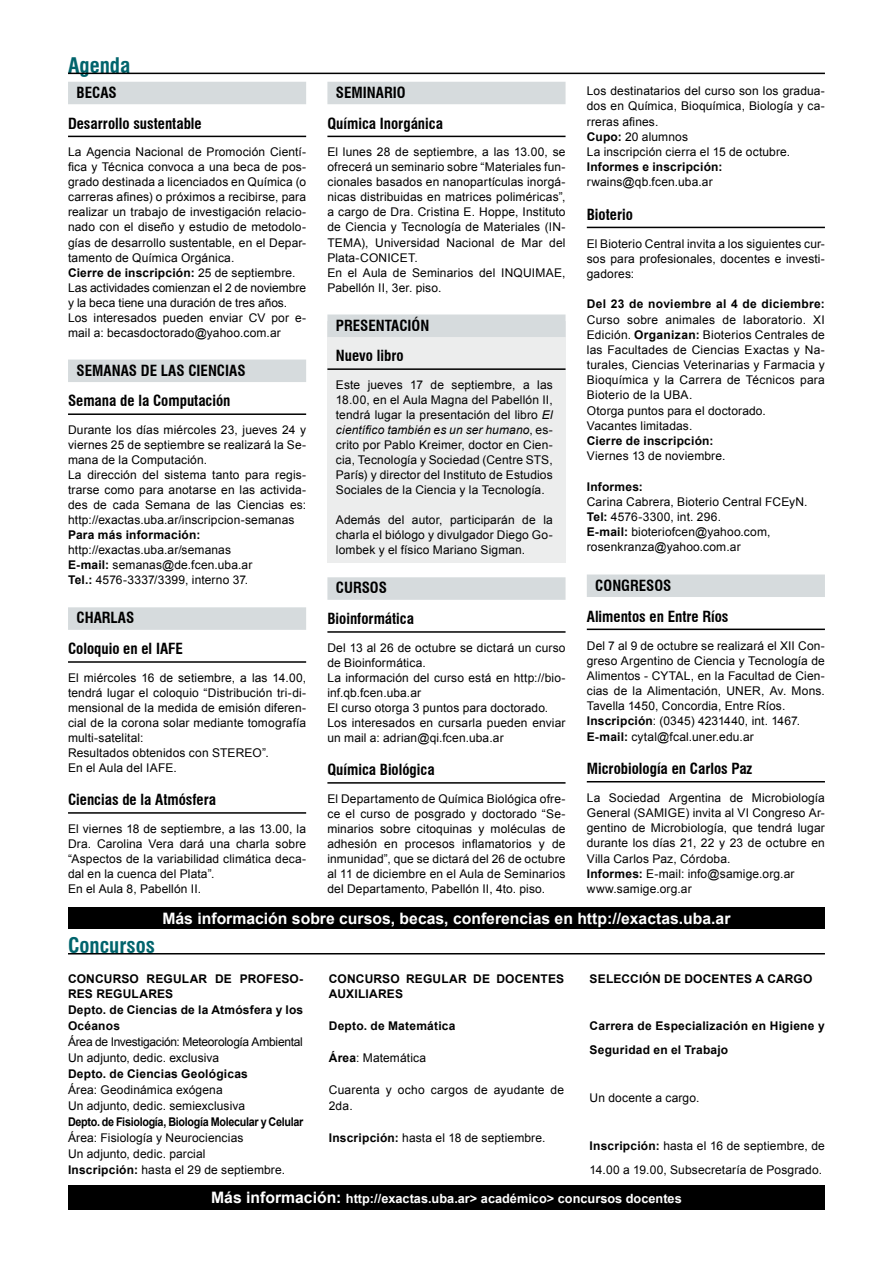
<style>
.page{position:relative;width:893px;height:1263px;background:#fff}
.page>*{position:absolute;margin:0;border:0;box-sizing:border-box;transform-origin:0 0}
.t1{font:700 condensed 21px "Swiss 721 BT";color:#00646c}
.t2{font:700 15.75px "Arial";color:#fff}
.t3{font:700 condensed 15px/30.8px "Swiss 721 BT";color:#000}
.t4{font:700 12.75px "Arial";color:#fff}
.t5{font:12px/15px "Arial";letter-spacing:.01em;color:#000}
.t6{font:700 12px/15.9px "Arial";letter-spacing:.015em;color:#000}
.t7{font:12px/15.9px "Arial";letter-spacing:-.02em;color:#000}
.t8{font:700 12px "Arial";letter-spacing:-.03em;color:#000;scale:.9 1}
.s1{font-weight:700}
.s2{font-style:italic}
.s3{font-size:15.75px}
</style>
<div class="page">
<div style="left:327px;top:322px;width:239px;height:241px;background:#eceded"></div>
<hr style="left:68px;top:73px;width:757px;height:1px;background:#000">
<div style="left:68px;top:907px;width:757px;height:22px;background:#000"></div>
<div style="left:68px;top:1185px;width:757px;height:25px;background:#000"></div>
<hr style="left:68px;top:953px;width:757px;height:1px;background:#000">
<div style="left:68px;top:82px;width:238px;height:22px;background:#d6dbdd"></div>
<hr style="left:68px;top:136px;width:238px;height:1px;background:#000">
<div style="left:68px;top:360px;width:238px;height:22px;background:#d6dbdd"></div>
<hr style="left:68px;top:413px;width:238px;height:2px;background:#000">
<div style="left:68px;top:607px;width:238px;height:23px;background:#d6dbdd"></div>
<hr style="left:68px;top:661px;width:238px;height:2px;background:#000">
<hr style="left:68px;top:812px;width:238px;height:2px;background:#000">
<div style="left:327px;top:82px;width:239px;height:22px;background:#d6dbdd"></div>
<hr style="left:327px;top:136px;width:239px;height:1px;background:#000">
<div style="left:327px;top:314px;width:239px;height:23px;background:#d6dbdd"></div>
<hr style="left:327px;top:368px;width:239px;height:2px;background:#000">
<div style="left:327px;top:577px;width:239px;height:23px;background:#d6dbdd"></div>
<hr style="left:327px;top:631px;width:239px;height:2px;background:#000">
<hr style="left:327px;top:782px;width:239px;height:2px;background:#000">
<hr style="left:587px;top:227px;width:238px;height:1px;background:#000">
<div style="left:587px;top:574px;width:238px;height:23px;background:#d6dbdd"></div>
<hr style="left:587px;top:629px;width:238px;height:1px;background:#000">
<hr style="left:587px;top:781px;width:238px;height:1px;background:#000">
<h1 class="t1" style="left:68px;top:52px;width:64px">Agenda</h1>
<p class="t3" style="left:68px;top:77px;width:135px;text-indent:9px">BECAS<br>Desarrollo sustentable</p>
<p class="t5" style="left:68px;top:145px;width:240px">La Agencia Nacional de Promoción Cientí&shy;fica y Técnica convoca a una beca de pos&shy;grado destinada a licenciados en Química (o carreras afines) o próximos a recibirse, para realizar un trabajo de investigación relacio&shy;nado con el diseño y estudio de metodolo&shy;gías de desarrollo sustentable, en el Depar&shy;tamento de Química Orgánica.<br><span class="s1">Cierre de inscripción:</span> 25 de septiembre.<br>Las actividades comienzan el 2 de noviembre y la beca tiene una duración de tres años.<br>Los interesados pueden enviar CV por e&shy;mail a: becasdoctorado@yahoo.com.ar</p>
<p class="t3" style="left:68px;top:355px;width:179px;text-indent:9px">SEMANAS DE LAS CIENCIAS<br>Semana de la Computación</p>
<p class="t5" style="left:68px;top:423px;width:240px">Durante los días miércoles 23, jueves 24 y viernes 25 de septiembre se realizará la Se&shy;mana de la Computación.<br>La dirección del sistema tanto para regis&shy;trarse como para anotarse en las activida&shy;des de cada Semana de las Ciencias es: http://exactas.uba.ar/inscripcion-semanas</p>
<p class="t6" style="left:68px;top:528px;width:134px">Para más información:</p>
<p class="t5" style="left:68px;top:543px;width:186px">http://exactas.uba.ar/semanas<br><span class="s1">E-mail:</span> semanas@de.fcen.uba.ar<br><span class="s1">Tel.:</span> 4576-3337/3399, interno 37.</p>
<p class="t3" style="left:68px;top:603px;width:116px;text-indent:9px">CHARLAS<br>Coloquio en el IAFE</p>
<p class="t5" style="left:68px;top:670px;width:240px">El miércoles 16 de setiembre, a las 14.00, tendrá lugar el coloquio “Distribución tri-di&shy;mensional de la medida de emisión diferen&shy;cial de la corona solar mediante tomografía multi-satelital:<br>Resultados obtenidos con STEREO”.<br>En el Aula del IAFE.</p>
<p class="t3" style="left:68px;top:784px;width:150px">Ciencias de la Atmósfera</p>
<p class="t5" style="left:68px;top:821px;width:240px">El viernes 18 de septiembre, a las 13.00, la Dra. Carolina Vera dará una charla sobre “Aspectos de la variabilidad climática deca&shy;dal en la cuenca del Plata”.<br>En el Aula 8, Pabellón II.</p>
<p class="t3" style="left:327px;top:77px;width:117px;text-indent:9px">SEMINARIO<br>Química Inorgánica</p>
<p class="t5" style="left:327px;top:145px;width:240px">El lunes 28 de septiembre, a las 13.00, se ofrecerá un seminario sobre “Materiales fun&shy;cionales basados en nanopartículas inorgá&shy;nicas distribuidas en matrices poliméricas”, a cargo de Dra. Cristina E. Hoppe, Instituto de Ciencia y Tecnología de Materiales (IN-TEMA), Universidad Nacional de Mar del Plata-CONICET.<br>En el Aula de Seminarios del INQUIMAE, Pabellón II, 3er. piso.</p>
<p class="t3" style="left:336px;top:310px;width:17px">Presentaci</p>
<p class="t3" style="left:412px;top:310px;width:17px">ón</p>
<p class="t3" style="left:336px;top:341px;width:69px">Nuevo libro</p>
<p class="t5" style="left:336px;top:378px;width:218px;text-align:justify">Este jueves 17 de septiembre, a las 18.00, en el Aula Magna del Pabellón II, tendrá lugar la presentación del libro <span class="s2">El científico también es un ser humano</span>, es&shy;crito por Pablo Kreimer, doctor en Cien&shy;cia, Tecnología y Sociedad (Centre STS, París) y director del Instituto de Estudios Sociales de la Ciencia y la Tecnología.</p>
<p class="t5" style="left:336px;top:513px;width:218px;text-align:justify">Además del autor, participarán de la charla el biólogo y divulgador Diego Go&shy;lombek y el físico Mariano Sigman.</p>
<p class="t3" style="left:327px;top:573px;width:88px;text-indent:9px">CURSOS<br>Bioinformática</p>
<p class="t5" style="left:327px;top:640px;width:240px">Del 13 al 26 de octubre se dictará un curso de Bioinformática.<br>La información del curso está en http://bio&shy;inf.qb.fcen.uba.ar<br>El curso otorga 3 puntos para doctorado.<br>Los interesados en cursarla pueden enviar un mail a: adrian@qi.fcen.uba.ar</p>
<p class="t3" style="left:327px;top:754px;width:109px">Química Biológica</p>
<p class="t5" style="left:327px;top:791px;width:240px;text-align:justify">El Departamento de Química Biológica ofre&shy;ce el curso de posgrado y doctorado “Se&shy;minarios sobre citoquinas y moléculas de adhesión en procesos inflamatorios y de inmunidad”, que se dictará del 26 de octubre al 11 de diciembre en el Aula de Seminarios del Departamento, Pabellón II, 4to. piso.</p>
<p class="t5" style="left:587px;top:84px;width:240px">Los destinatarios del curso son los gradua&shy;dos en Química, Bioquímica, Biología y ca&shy;rreras afines.<br><span class="s1">Cupo:</span> 20 alumnos<br>La inscripción cierra el 15 de octubre.</p>
<p class="t6" style="left:587px;top:159px;width:137px">Informes e inscripción:</p>
<p class="t5" style="left:587px;top:175px;width:127px">rwains@qb.fcen.uba.ar</p>
<p class="t3" style="left:587px;top:199px;width:48px">Bioterio</p>
<p class="t5" style="left:587px;top:236px;width:240px;text-align:justify">El Bioterio Central invita a los siguientes cur&shy;sos para profesionales, docentes e investi&shy;gadores:</p>
<p class="t6" style="left:587px;top:297px;width:240px">Del 23 de noviembre al 4 de diciembre:</p>
<p class="t5" style="left:587px;top:312px;width:240px">Curso sobre animales de laboratorio. XI Edición. <span class="s1">Organizan:</span> Bioterios Centrales de las Facultades de Ciencias Exactas y Na&shy;turales, Ciencias Veterinarias y Farmacia y Bioquímica y la Carrera de Técnicos para Bioterio de la UBA.<br>Otorga puntos para el doctorado.<br>Vacantes limitadas.</p>
<p class="t6" style="left:587px;top:433px;width:128px">Cierre de inscripción:</p>
<p class="t5" style="left:587px;top:449px;width:140px">Viernes 13 de noviembre.</p>
<p class="t6" style="left:587px;top:479px;width:58px">Informes:</p>
<p class="t5" style="left:587px;top:494px;width:222px">Carina Cabrera, Bioterio Central FCEyN.<br><span class="s1">Tel:</span> 4576-3300, int. 296.<br><span class="s1">E-mail:</span> bioteriofcen@yahoo.com, rosenkranza@yahoo.com.ar</p>
<p class="t3" style="left:587px;top:570px;width:143px;text-indent:9px">CONGRESOS<br>Alimentos en Entre Ríos</p>
<p class="t5" style="left:587px;top:638px;width:240px">Del 7 al 9 de octubre se realizará el XII Con&shy;greso Argentino de Ciencia y Tecnología de Alimentos - CYTAL, en la Facultad de Cien&shy;cias de la Alimentación, UNER, Av. Mons.<br>Tavella 1450, Concordia, Entre Ríos.<br><span class="s1">Inscripción</span>: (0345) 4231440, int. 1467.<br><span class="s1">E-mail:</span> cytal@fcal.uner.edu.ar</p>
<p class="t3" style="left:587px;top:753px;width:167px">Microbiología en Carlos Paz</p>
<p class="t5" style="left:587px;top:790px;width:240px">La Sociedad Argentina de Microbiología General (SAMIGE) invita al VI Congreso Ar&shy;gentino de Microbiología, que tendrá lugar durante los días 21, 22 y 23 de octubre en Villa Carlos Paz, Córdoba.<br><span class="s1">Informes:</span> E-mail: info@samige.org.ar www.samige.org.ar</p>
<h2 class="t2" style="left:162px;top:908px;width:570px">Más información sobre cursos, becas, conferencias en http://exactas.uba.ar</h2>
<h1 class="t1" style="left:68px;top:933px;width:89px">Concursos</h1>
<p class="t6" style="left:68px;top:971px;width:237px">CONCURSO REGULAR DE PROFESO-<br>RES REGULARES<br>Depto. de Ciencias de la Atmósfera y los<br>Océanos</p>
<p class="t7" style="left:68px;top:1034px;width:236px">Área de Investigación: Meteorología Ambiental<br>Un adjunto, dedic. exclusiva</p>
<p class="t6" style="left:68px;top:1066px;width:181px">Depto. de Ciencias Geológicas</p>
<p class="t5" style="left:68px;top:1082px;width:179px;line-height:15.9px">Área: Geodinámica exógena<br>Un adjunto, dedic. semiexclusiva</p>
<p class="t8" style="left:68px;top:1114px;width:263px">Depto. de Fisiología, Biología Molecular y Celular</p>
<p class="t5" style="left:68px;top:1130px;width:219px;line-height:15.9px">Área: Fisiología y Neurociencias<br>Un adjunto, dedic. parcial<br><span class="s1">Inscripción:</span> hasta el 29 de septiembre.</p>
<p class="t6" style="left:329px;top:971px;width:237px">CONCURSO REGULAR DE DOCENTES<br>AUXILIARES</p>
<p class="t6" style="left:329px;top:1018px;width:128px">Depto. de Matemática</p>
<p class="t5" style="left:329px;top:1050px;width:99px"><span class="s1">Área</span>: Matemática</p>
<p class="t5" style="left:329px;top:1082px;width:237px;line-height:15.9px">Cuarenta y ocho cargos de ayudante de<br>2da.</p>
<p class="t5" style="left:329px;top:1130px;width:218px"><span class="s1">Inscripción:</span> hasta el 18 de septiembre.</p>
<p class="t6" style="left:590px;top:971px;width:224px">SELECCIÓN DE DOCENTES A CARGO</p>
<p class="t6" style="left:590px;top:1014px;width:237px;line-height:23.9px">Carrera de Especialización en Higiene y<br>Seguridad en el Trabajo</p>
<p class="t5" style="left:590px;top:1090px;width:111px">Un docente a cargo.</p>
<p class="t5" style="left:590px;top:1134px;width:237px;line-height:23.9px"><span class="s1">Inscripción:</span> hasta el 16 de septiembre, de<br>14.00 a 19.00, Subsecretaría de Posgrado.</p>
<p class="t4" style="left:211px;top:1190px;width:472px"><span class="s3">Más información:</span> http://exactas.uba.ar&gt; académico&gt; concursos docentes</p>
</div>
